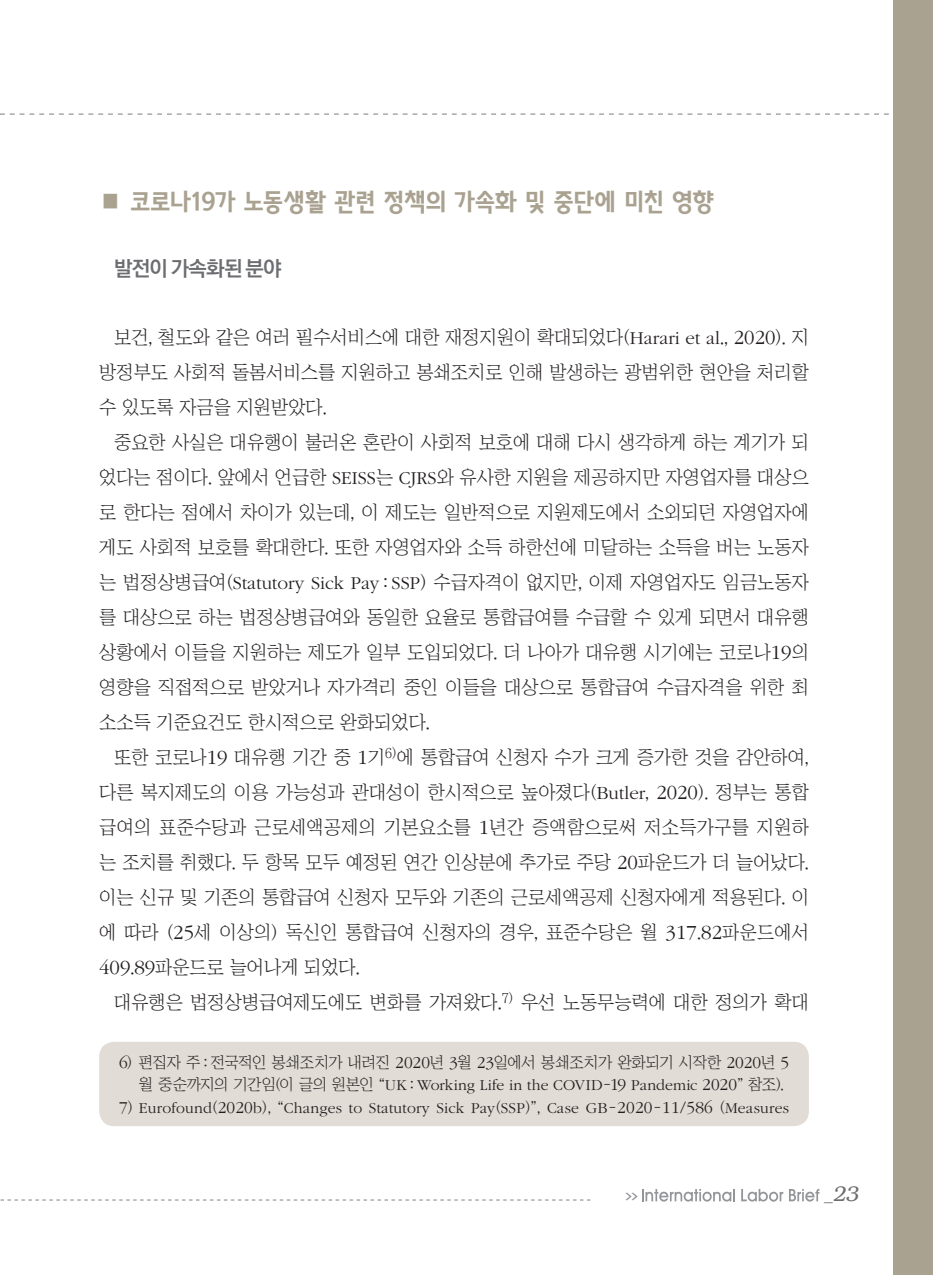
<style>
.page{position:relative;width:933px;height:1275px;background:#fff}
.page>*{position:absolute;margin:0;border:0;box-sizing:border-box;transform-origin:0 0}
.서론{font:24.5px "KBI Zfor SM Esgo H";letter-spacing:-.025em;color:#aaa291}
.중제목{font:700 21px "Ko Pub Dotum";letter-spacing:-.03em;color:#6c6d70}
.t1{font:italic 300 21px "Bookman";color:#6c6d70}
.본문{font:18.9px/35px "Chosunilbo NM";color:#231f20;text-align:justify}
.각주{font:15.75px/22.8px "Chosunilbo NM";letter-spacing:-.02em;color:#231f20}
.각주-2{font:300 15.75px "ITC Garamond Std";letter-spacing:.01em;color:#231f20}
.t2{font:700 7.88px "Ko Pub Dotum";color:#939598;scale:2 1}
.s1{font-family:"ITC Garamond Std";font-weight:300}
.s2{font-family:"ITC Garamond Std";font-weight:300;font-size:20.82px}
.s3{font-family:"ITC Garamond Std";font-weight:300;font-size:17.32px}
.s4{font-size:17.32px}
.s5{font-family:"Chosunilbo NM";font-weight:400}
.s6{font-family:"Helvetica";font-weight:400;font-style:normal;font-size:17.5px}
</style>
<div class="page">
<svg style="left:0;top:113px;width:889px;height:2px"></svg>
<div style="left:893px;top:0;width:40px;height:1275px;background:#aaa291"></div>
<svg style="left:0;top:1199px;width:590px;height:1px"></svg>
<svg style="left:642px;top:1189px;width:93px;height:13px"></svg>
<svg style="left:741px;top:1189px;width:42px;height:13px"></svg>
<svg style="left:789px;top:1189px;width:30px;height:12px"></svg>
<div style="left:99px;top:1042px;width:710px;height:84px;background:#e1dcd5;border-radius:15px"></div>
<p class="서론" style="left:99px;top:187px;width:616px">■ 코로나19가 노동생활 관련 정책의 가속화 및 중단에 미친 영향</p>
<p class="중제목" style="left:114px;top:258px;width:169px">발전이 가속화된 분야</p>
<p class="본문" style="left:99px;top:319px;width:711px;text-indent:15px">보건, 철도와 같은 여러 필수서비스에 대한 재정지원이 확대되었다(<span class="s1">Harari et al</span>., <span class="s2">2020</span>). 지 방정부도 사회적 돌봄서비스를 지원하고 봉쇄조치로 인해 발생하는 광범위한 현안을 처리할 수 있도록 자금을 지원받았다.</p>
<p class="본문" style="left:99px;top:424px;width:711px;text-indent:15px">중요한 사실은 대유행이 불러온 혼란이 사회적 보호에 대해 다시 생각하게 하는 계기가 되 었다는 점이다. 앞에서 언급한 <span class="s1">SEISS</span>는 <span class="s1">CJRS</span>와 유사한 지원을 제공하지만 자영업자를 대상으 로 한다는 점에서 차이가 있는데, 이 제도는 일반적으로 지원제도에서 소외되던 자영업자에 게도 사회적 보호를 확대한다. 또한 자영업자와 소득 하한선에 미달하는 소득을 버는 노동자 는 법정상병급여(<span class="s1">Statutory Sick Pay</span> : <span class="s1">SSP</span>) 수급자격이 없지만, 이제 자영업자도 임금노동자 를 대상으로 하는 법정상병급여와 동일한 요율로 통합급여를 수급할 수 있게 되면서 대유행 상황에서 이들을 지원하는 제도가 일부 도입되었다. 더 나아가 대유행 시기에는 코로나<span class="s2">19</span>의 영향을 직접적으로 받았거나 자가격리 중인 이들을 대상으로 통합급여 수급자격을 위한 최 소소득 기준요건도 한시적으로 완화되었다.</p>
<p class="본문" style="left:99px;top:739px;width:711px;text-indent:15px">또한 코로나<span class="s2">19</span> 대유행 기간 중 <span class="s2">1</span>기<sup>6)</sup>에 통합급여 신청자 수가 크게 증가한 것을 감안하여, 다른 복지제도의 이용 가능성과 관대성이 한시적으로 높아졌다(<span class="s1">Butler</span>, <span class="s2">2020</span>). 정부는 통합 급여의 표준수당과 근로세액공제의 기본요소를 <span class="s2">1</span>년간 증액함으로써 저소득가구를 지원하 는 조치를 취했다. 두 항목 모두 예정된 연간 인상분에 추가로 주당 <span class="s2">20</span>파운드가 더 늘어났다. 이는 신규 및 기존의 통합급여 신청자 모두와 기존의 근로세액공제 신청자에게 적용된다. 이 에 따라 (<span class="s2">25</span>세 이상의) 독신인 통합급여 신청자의 경우, 표준수당은 월 <span class="s2">317</span>.<span class="s2">82</span>파운드에서 <span class="s2">409</span>.<span class="s2">89</span>파운드로 늘어나게 되었다.</p>
<p class="본문" style="left:114px;top:984px;width:696px">대유행은 법정상병급여제도에도 변화를 가져왔다.<sup>7)</sup> 우선 노동무능력에 대한 정의가 확대</p>
<p class="각주" style="left:139px;top:1050px;width:651px;text-indent:-20px"><span class="s3">6</span>) 편집자 주 : 전국적인 봉쇄조치가 내려진 <span class="s3">2020</span>년 <span class="s3">3</span>월 <span class="s3">23</span>일에서 봉쇄조치가 완화되기 시작한 <span class="s3">2020</span>년 <span class="s3">5 </span>월 중순까지의 기간임(이 글의 원본인 “<span class="s1">UK</span> : <span class="s1">Working Life in the COVID</span>-<span class="s3">19</span> <span class="s1">Pandemic</span> <span class="s3">2020</span>” 참조).</p>
<p class="각주-2" style="left:119px;top:1100px;width:671px"><span class="s4">7</span><span class="s5">)</span> Eurofound<span class="s5">(</span><span class="s4">2020</span>b<span class="s5">), “</span>Changes to Statutory Sick Pay<span class="s5">(</span>SSP<span class="s5">)”,</span> Case GB<span class="s5">-</span><span class="s4">2020</span><span class="s5">-</span><span class="s4">11</span><span class="s5">/</span><span class="s4">586</span> <span class="s5">(</span>Measures</p>
<p class="t2" style="left:625px;top:1192px;width:8px">&gt;&gt;</p>
<p class="t1" style="left:824px;top:1182px;width:36px"><span class="s6">_</span>23</p>
</div>
